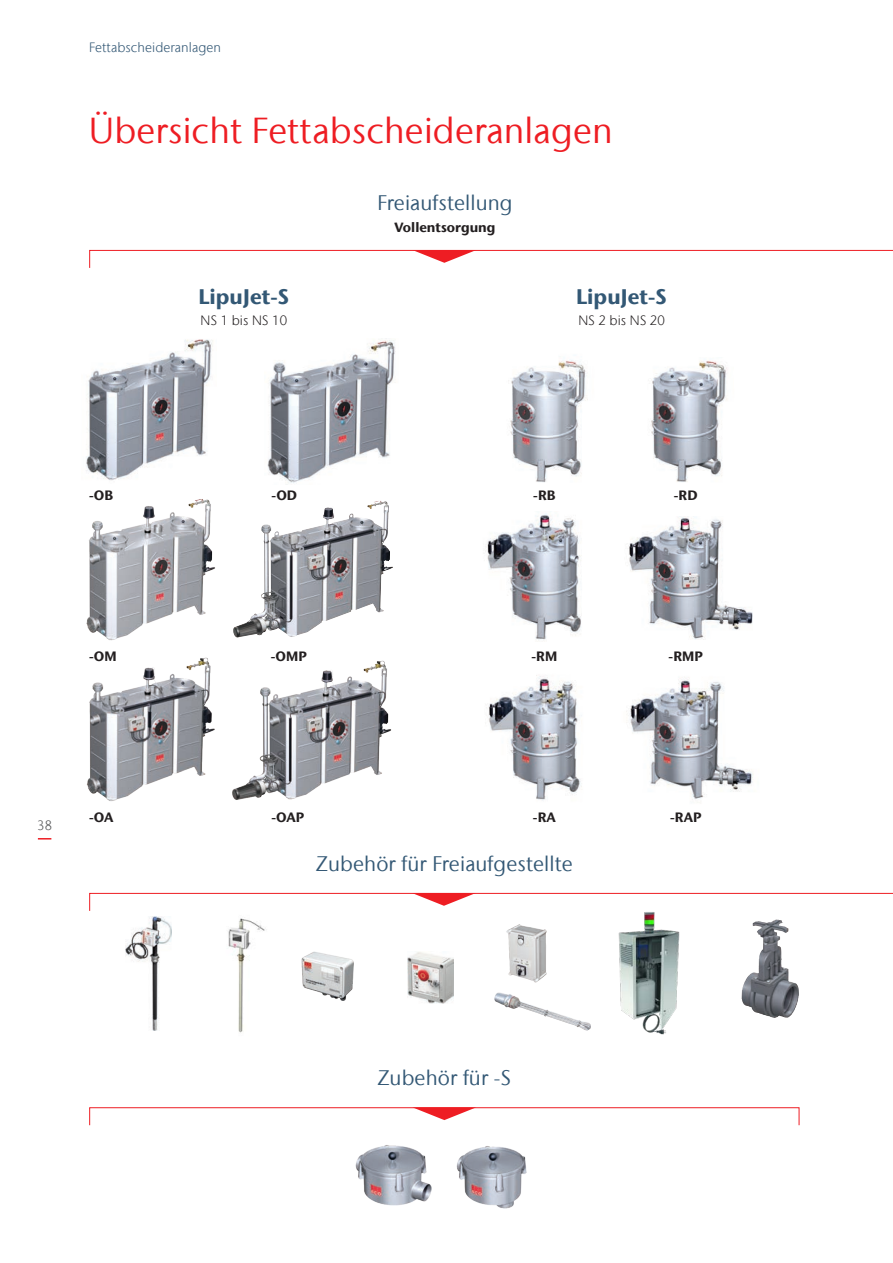
<style>
.page{position:relative;width:893px;height:1263px;background:#fff}
.page>*{position:absolute;margin:0;border:0;box-sizing:border-box;transform-origin:0 0}
.Heading{font:36px "Stone Sans IIITC Com";letter-spacing:.005em;color:#ee1d23}
.Intermediate_heading{font:21px "Stone Sans IIITC Com";letter-spacing:.005em;color:#335875}
.Intermediate_heading-2{font:700 21px "Stone Sans IIITC Com";letter-spacing:.005em;color:#335875}
.Subheadline{font:700 13.5px "Stone Sans IIITC Com";letter-spacing:.005em;color:#231f20}
.Rubrication{font:300 13.5px "Stone Sans IIITC Com";letter-spacing:.005em;color:#335875}
.Body_copy{font:300 13.5px "Stone Sans IIITC Com";letter-spacing:.005em;color:#231f20}
.Product_name{font:700 13.5px "Stone Sans IIITC Com";color:#231f20}
.t1{font:300 13.5px "Stone Sans IIITC Com";color:#57585a}
</style>
<div class="page">
<svg style="left:38px;top:838px;width:13px;height:1px"></svg>
<img style="left:86px;top:339px;width:127px;height:142px">
<svg style="left:89px;top:250px;width:804px;height:18px"></svg>
<img style="left:267px;top:340px;width:129px;height:143px">
<img style="left:86px;top:499px;width:129px;height:142px">
<img style="left:261px;top:501px;width:125px;height:41px">
<img style="left:87px;top:657px;width:128px;height:144px">
<img style="left:232px;top:660px;width:159px;height:140px">
<img style="left:508px;top:360px;width:80px;height:123px">
<img style="left:651px;top:360px;width:76px;height:122px">
<img style="left:485px;top:513px;width:96px;height:127px">
<img style="left:629px;top:516px;width:123px;height:123px">
<img style="left:488px;top:675px;width:94px;height:126px">
<img style="left:626px;top:677px;width:128px;height:123px">
<div style="left:89px;top:1107px;width:710px;height:18px;border:1px solid #ee1d23"></div>
<svg style="left:89px;top:893px;width:804px;height:18px"></svg>
<svg style="left:412px;top:1107px;width:64px;height:13px"></svg>
<img style="left:356px;top:1145px;width:75px;height:60px">
<img style="left:456px;top:1146px;width:70px;height:62px">
<img style="left:302px;top:952px;width:51px;height:48px">
<img style="left:228px;top:918px;width:37px;height:115px">
<img style="left:125px;top:916px;width:47px;height:115px">
<img style="left:407px;top:952px;width:46px;height:51px">
<img style="left:742px;top:919px;width:57px;height:99px">
<img style="left:494px;top:924px;width:97px;height:106px">
<img style="left:618px;top:912px;width:62px;height:123px">
<p class="Rubrication" style="left:89px;top:38px;width:133px">Fettabscheideranlagen</p>
<p class="Heading" style="left:89px;top:108px;width:525px">Übersicht Fettabscheideranlagen</p>
<p class="Intermediate_heading-2" style="left:198px;top:283px;width:92px">LipuJet-S</p>
<p class="Body_copy" style="left:201px;top:312px;width:88px">NS 1 bis NS 10</p>
<p class="Intermediate_heading" style="left:377px;top:189px;width:137px">Freiaufstellung</p>
<p class="Product_name" style="left:394px;top:219px;width:103px">Vollentsorgung</p>
<p class="Intermediate_heading-2" style="left:576px;top:283px;width:92px">LipuJet-S</p>
<p class="Body_copy" style="left:578px;top:312px;width:88px">NS 2 bis NS 20</p>
<p class="Subheadline" style="left:89px;top:487px;width:26px">-OB</p>
<p class="Subheadline" style="left:89px;top:647px;width:29px">-OM</p>
<p class="Subheadline" style="left:272px;top:487px;width:27px">-OD</p>
<p class="Subheadline" style="left:533px;top:487px;width:24px">-RB</p>
<p class="Subheadline" style="left:674px;top:487px;width:25px">-RD</p>
<p class="Subheadline" style="left:271px;top:647px;width:38px">-OMP</p>
<p class="Subheadline" style="left:531px;top:647px;width:27px">-RM</p>
<p class="Subheadline" style="left:669px;top:647px;width:36px">-RMP</p>
<p class="t1" style="left:37px;top:816px;width:16px">38</p>
<p class="Subheadline" style="left:89px;top:808px;width:26px">-OA</p>
<p class="Subheadline" style="left:533px;top:808px;width:24px">-RA</p>
<p class="Subheadline" style="left:670px;top:808px;width:33px">-RAP</p>
<p class="Subheadline" style="left:271px;top:808px;width:34px">-OAP</p>
<p class="Intermediate_heading" style="left:316px;top:850px;width:258px">Zubehör für Freiaufgestellte</p>
<p class="Intermediate_heading" style="left:377px;top:1065px;width:135px">Zubehör für -S</p>
</div>
